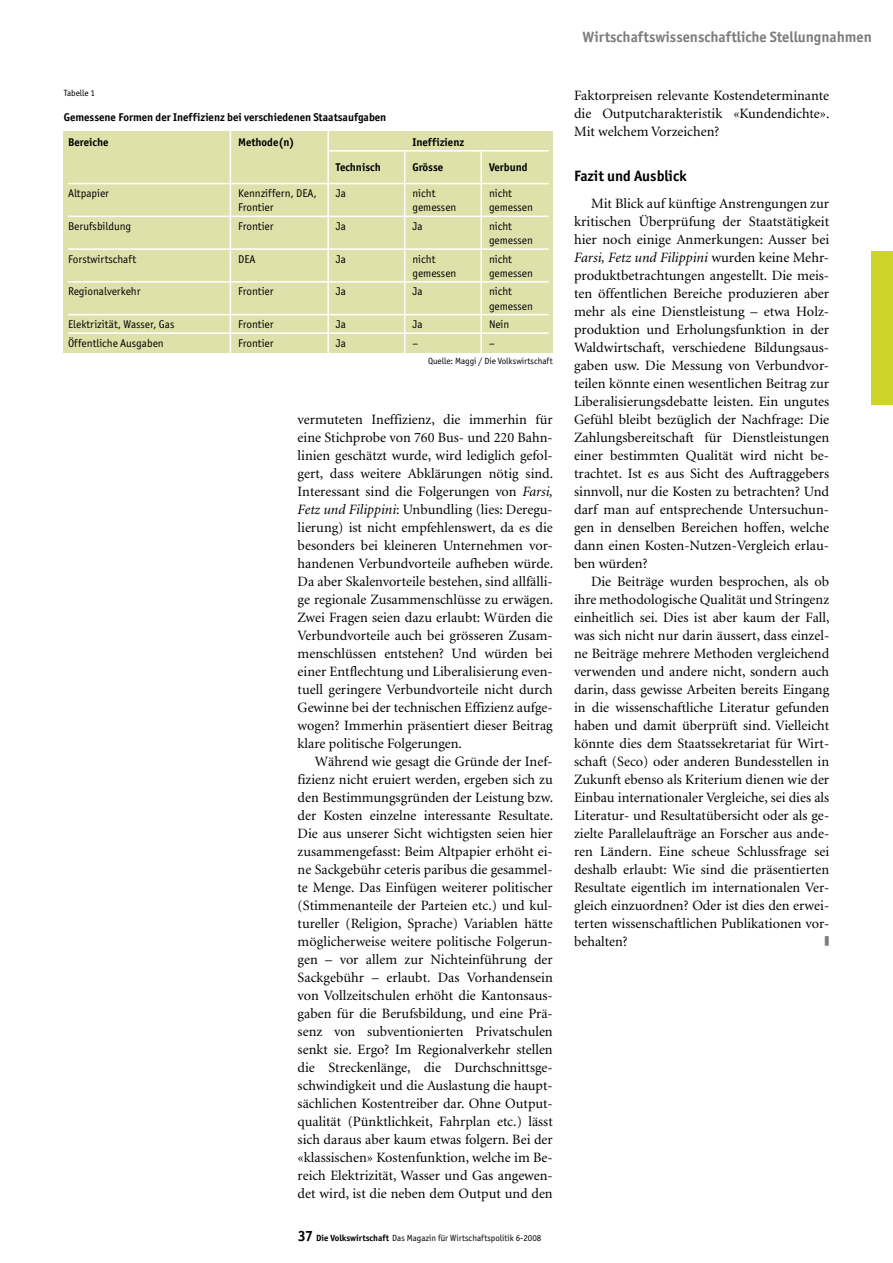
<style>
.page{position:relative;width:893px;height:1263px;background:#fff}
.page>*{position:absolute;margin:0;border:0;box-sizing:border-box;transform-origin:0 0}
.Rubriktitel_links{font:700 15px "Officina San ITC";color:#7c7c7c}
._04_Zwischentitel_1{font:700 15px "Officina San ITC";color:#000}
._03_Grundschrift{font:14.25px/18px "Minion";color:#000;text-align:justify}
._07_Legende{font:11.25px/14.2px "Officina San ITC";color:#000}
._07a_Legende_Bold{font:700 11.25px "Officina San ITC";color:#000}
._09_Fussnote{font:9px "Officina San ITC";color:#000}
._08_Abbildungen{font:9px "Officina San ITC";color:#000}
.s1{font-style:italic}
.s2{font-weight:700;font-size:15px}
.s3{font-weight:700}
</style>
<div class="page">
<div style="left:872px;top:252px;width:21px;height:153px;background:#cdd52b"></div>
<div style="left:64px;top:132px;width:489px;height:221px;background:#dee2aa"></div>
<hr style="left:327px;top:150px;width:222px;height:2px;background:#fff">
<hr style="left:68px;top:183px;width:481px;height:1px;background:#fff">
<hr style="left:68px;top:216px;width:481px;height:1px;background:#fff">
<hr style="left:68px;top:248px;width:481px;height:2px;background:#fff">
<hr style="left:68px;top:281px;width:481px;height:2px;background:#fff">
<hr style="left:68px;top:314px;width:481px;height:1px;background:#fff">
<hr style="left:68px;top:332px;width:481px;height:2px;background:#fff">
<hr style="left:480px;top:151px;width:2px;height:204px;background:#fff">
<hr style="left:404px;top:151px;width:1px;height:204px;background:#fff">
<hr style="left:327px;top:128px;width:2px;height:229px;background:#fff">
<hr style="left:230px;top:128px;width:1px;height:229px;background:#fff">
<p class="_08_Abbildungen" style="left:64px;top:88px;width:33px">Tabelle 1</p>
<p class="_07a_Legende_Bold" style="left:64px;top:110px;width:324px">Gemessene Formen der Ineffizienz bei verschiedenen Staatsaufgaben</p>
<p class="_07a_Legende_Bold" style="left:68px;top:135px;width:42px">Bereiche</p>
<p class="_07a_Legende_Bold" style="left:238px;top:135px;width:58px">Methode(n)</p>
<p class="_07a_Legende_Bold" style="left:412px;top:135px;width:53px">Ineffizienz</p>
<p class="_07a_Legende_Bold" style="left:336px;top:161px;width:46px">Technisch</p>
<p class="_07a_Legende_Bold" style="left:412px;top:161px;width:32px">Grösse</p>
<p class="_07a_Legende_Bold" style="left:489px;top:161px;width:40px">Verbund</p>
<p class="_07_Legende" style="left:68px;top:186px;width:43px">Altpapier</p>
<p class="_07_Legende" style="left:238px;top:186px;width:80px">Kennziffern, DEA,</p>
<p class="_07_Legende" style="left:336px;top:186px;width:12px">Ja</p>
<p class="_07_Legende" style="left:412px;top:186px;width:24px">nicht</p>
<p class="_07_Legende" style="left:489px;top:186px;width:24px">nicht</p>
<p class="_07_Legende" style="left:238px;top:200px;width:37px">Frontier</p>
<p class="_07_Legende" style="left:412px;top:200px;width:45px">gemessen</p>
<p class="_07_Legende" style="left:489px;top:200px;width:45px">gemessen</p>
<p class="_07_Legende" style="left:68px;top:219px;width:65px">Berufsbildung</p>
<p class="_07_Legende" style="left:238px;top:219px;width:37px">Frontier</p>
<p class="_07_Legende" style="left:336px;top:219px;width:12px">Ja</p>
<p class="_07_Legende" style="left:412px;top:219px;width:12px">Ja</p>
<p class="_07_Legende" style="left:489px;top:219px;width:45px">nicht gemessen</p>
<p class="_07_Legende" style="left:68px;top:252px;width:70px">Forstwirtschaft</p>
<p class="_07_Legende" style="left:238px;top:252px;width:19px">DEA</p>
<p class="_07_Legende" style="left:336px;top:252px;width:12px">Ja</p>
<p class="_07_Legende" style="left:412px;top:252px;width:24px">nicht</p>
<p class="_07_Legende" style="left:489px;top:252px;width:24px">nicht</p>
<p class="_07_Legende" style="left:412px;top:266px;width:45px">gemessen</p>
<p class="_07_Legende" style="left:489px;top:266px;width:45px">gemessen</p>
<p class="_07_Legende" style="left:68px;top:284px;width:74px">Regionalverkehr</p>
<p class="_07_Legende" style="left:238px;top:284px;width:37px">Frontier</p>
<p class="_07_Legende" style="left:336px;top:284px;width:12px">Ja</p>
<p class="_07_Legende" style="left:412px;top:284px;width:12px">Ja</p>
<p class="_07_Legende" style="left:489px;top:284px;width:45px">nicht gemessen</p>
<p class="_07_Legende" style="left:68px;top:317px;width:108px">Elektrizität, Wasser, Gas</p>
<p class="_07_Legende" style="left:238px;top:317px;width:37px">Frontier</p>
<p class="_07_Legende" style="left:336px;top:317px;width:12px">Ja</p>
<p class="_07_Legende" style="left:412px;top:317px;width:12px">Ja</p>
<p class="_07_Legende" style="left:489px;top:317px;width:22px">Nein</p>
<p class="_07_Legende" style="left:68px;top:336px;width:97px">Öffentliche Ausgaben</p>
<p class="_07_Legende" style="left:238px;top:336px;width:37px">Frontier</p>
<p class="_07_Legende" style="left:336px;top:336px;width:12px">Ja</p>
<p class="_07_Legende" style="left:412px;top:336px;width:7px">–</p>
<p class="_07_Legende" style="left:489px;top:336px;width:7px">–</p>
<p class="_09_Fussnote" style="left:428px;top:356px;width:126px">Quelle: Maggi / Die Volkswirtschaft</p>
<p class="_03_Grundschrift" style="left:298px;top:410px;width:257px">vermuteten Ineffizienz, die immerhin für eine Stichprobe von 760 Bus- und 220 Bahn&shy;linien geschätzt wurde, wird lediglich gefol&shy;gert, dass weitere Abklärungen nötig sind.<br>Interessant sind die Folgerungen von <span class="s1">Farsi, Fetz und Filippini</span>: Unbundling (lies: Deregu&shy;lierung) ist nicht empfehlenswert, da es die besonders bei kleineren Unternehmen vor&shy;handenen Verbundvorteile aufheben würde.<br>Da aber Skalenvorteile bestehen, sind allfälli&shy;ge regionale Zusammenschlüsse zu erwägen.<br>Zwei Fragen seien dazu erlaubt: Würden die Verbundvorteile auch bei grösseren Zusam&shy;menschlüssen entstehen? Und würden bei einer Entflechtung und Liberalisierung even&shy;tuell geringere Verbundvorteile nicht durch Gewinne bei der technischen Effizienz aufge&shy;wogen? Immerhin präsentiert dieser Beitrag klare politische Folgerungen.</p>
<p class="_03_Grundschrift" style="left:298px;top:752px;width:257px;text-indent:17px">Während wie gesagt die Gründe der Inef&shy;fizienz nicht eruiert werden, ergeben sich zu den Bestimmungsgründen der Leistung bzw. der Kosten einzelne interessante Resultate.<br>Die aus unserer Sicht wichtigsten seien hier zusammengefasst: Beim Altpapier erhöht ei&shy;ne Sackgebühr ceteris paribus die gesammel&shy;te Menge. Das Einfügen weiterer politischer (Stimmenanteile der Parteien etc.) und kul&shy;tureller (Religion, Sprache) Variablen hätte möglicherweise weitere politische Folgerun&shy;gen – vor allem zur Nichteinführung der Sackgebühr – erlaubt. Das Vorhandensein von Vollzeitschulen erhöht die Kantonsaus&shy;gaben für die Berufsbildung, und eine Prä&shy;senz von subventionierten Privatschulen senkt sie. Ergo? Im Regionalverkehr stellen die Streckenlänge, die Durchschnittsge&shy;schwindigkeit und die Auslastung die haupt&shy;sächlichen Kostentreiber dar. Ohne Output&shy;qualität (Pünktlichkeit, Fahrplan etc.) lässt sich daraus aber kaum etwas folgern. Bei der «klassischen» Kostenfunktion, welche im Be&shy;reich Elektrizität, Wasser und Gas angewen&shy;det wird, ist die neben dem Output und den</p>
<p class="_09_Fussnote" style="left:298px;top:1232px;width:245px"><span class="s2">37</span> <span class="s3">Die Volkswirtschaft</span> Das Magazin für Wirtschaftspolitik 6-2008</p>
<p class="Rubriktitel_links" style="left:583px;top:27px;width:291px">Wirtschaftswissenschaftliche Stellungnahmen</p>
<p class="_03_Grundschrift" style="left:574px;top:86px;width:257px">Faktorpreisen relevante Kostendeterminante die Outputcharakteristik «Kundendichte».<br>Mit welchem Vorzeichen?</p>
<p class="_04_Zwischentitel_1" style="left:574px;top:166px;width:114px">Fazit und Ausblick</p>
<p class="_03_Grundschrift" style="left:574px;top:194px;width:257px;text-indent:17px">Mit Blick auf künftige Anstrengungen zur kritischen Überprüfung der Staatstätigkeit hier noch einige Anmerkungen: Ausser bei <span class="s1">Farsi, Fetz und Filippini</span> wurden keine Mehr&shy;produktbetrachtungen angestellt. Die meis&shy;ten öffentlichen Bereiche produzieren aber mehr als eine Dienstleistung – etwa Holz&shy;produktion und Erholungsfunktion in der Waldwirtschaft, verschiedene Bildungsaus&shy;gaben usw. Die Messung von Verbundvor&shy;teilen könnte einen wesentlichen Beitrag zur Liberalisierungsdebatte leisten. Ein ungutes Gefühl bleibt bezüglich der Nachfrage: Die Zahlungsbereitschaft für Dienstleistungen einer bestimmten Qualität wird nicht be&shy;trachtet. Ist es aus Sicht des Auftraggebers sinnvoll, nur die Kosten zu betrachten? Und darf man auf entsprechende Untersuchun&shy;gen in denselben Bereichen hoffen, welche dann einen Kosten-Nutzen-Vergleich erlau&shy;ben würden?</p>
<p class="_03_Grundschrift" style="left:574px;top:572px;width:257px;text-indent:17px">Die Beiträge wurden besprochen, als ob ihre methodologische Qualität und Stringenz einheitlich sei. Dies ist aber kaum der Fall, was sich nicht nur darin äussert, dass einzel&shy;ne Beiträge mehrere Methoden vergleichend verwenden und andere nicht, sondern auch darin, dass gewisse Arbeiten bereits Eingang in die wissenschaftliche Literatur gefunden haben und damit überprüft sind. Vielleicht könnte dies dem Staatssekretariat für Wirt&shy;schaft (Seco) oder anderen Bundesstellen in Zukunft ebenso als Kriterium dienen wie der Einbau internationaler Vergleiche, sei dies als Literatur- und Resultatübersicht oder als ge&shy;zielte Parallelaufträge an Forscher aus ande&shy;ren Ländern. Eine scheue Schlussfrage sei deshalb erlaubt: Wie sind die präsentierten Resultate eigentlich im internationalen Ver&shy;gleich einzuordnen? Oder ist dies den erwei&shy;terten wissenschaftlichen Publikationen vor&shy;behalten?</p>
</div>
